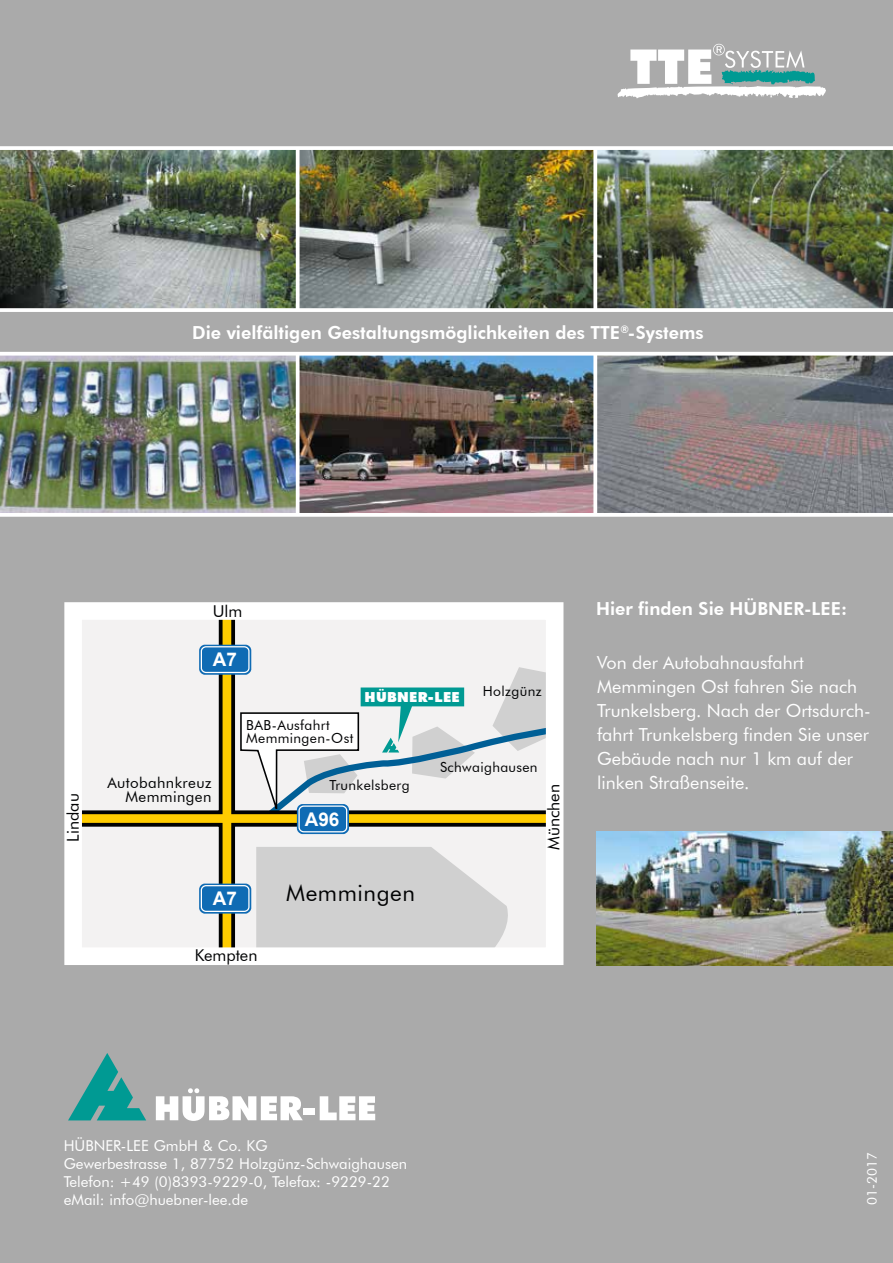
<style>
.page{position:relative;width:893px;height:1263px;background:#aaa}
.page>*{position:absolute;margin:0;border:0;box-sizing:border-box;transform-origin:0 0}
.t1{font:22.65px "Futura BT";letter-spacing:.025em;color:#010203}
.t2{font:700 18.9px "Arial";color:#fff}
.t3{font:18px/24px "Futura BT";color:#fff}
.t4{font:800 18px "Futura BT";color:#fff}
.t5{font:16.35px "Futura BT";color:#010203}
.t6{font:15.15px/13.8px "Futura BT";letter-spacing:.025em;color:#010203;text-align:right}
.t7{font:15px/18px "Futura BT";color:#fff}
.t8{font:13.8px/12.6px "Futura BT";letter-spacing:.025em;color:#010203}
.t9{font:900 13.8px "Futura BT";letter-spacing:.025em;color:#fff}
.t10{font:13.5px "Futura BT";color:#fff}
</style>
<div class="page">
<img style="left:0;top:356px;width:893px;height:157px">
<img style="left:0;top:150px;width:893px;height:158px">
<svg style="left:296px;top:150px;width:4px;height:158px"></svg>
<svg style="left:593px;top:150px;width:4px;height:158px"></svg>
<svg style="left:296px;top:356px;width:4px;height:157px"></svg>
<svg style="left:593px;top:356px;width:4px;height:157px"></svg>
<svg style="left:0;top:308px;width:893px;height:4px;background:#f7f8f7"></svg>
<svg style="left:0;top:352px;width:893px;height:4px;background:#f1f3f5"></svg>
<svg style="left:0;top:146px;width:893px;height:4px;background:#f9f9f9"></svg>
<svg style="left:0;top:513px;width:893px;height:4px;background:#f9f9f9"></svg>
<svg style="left:617px;top:44px;width:209px;height:54px"></svg>
<svg style="left:83px;top:621px;width:461px;height:325px;background:#dfdcd7"></svg>
<div style="left:64px;top:602px;width:499px;height:363px;border:18px solid #fff"></div>
<svg style="left:239px;top:667px;width:321px;height:159px;background:#d2d9d2"></svg>
<svg style="left:297px;top:804px;width:52px;height:30px"></svg>
<div style="left:299px;top:806px;width:48px;height:26px;background:#0f6bb4;border-radius:5px"></div>
<div style="left:298px;top:805px;width:49px;height:27px;border:1px solid #fff;border-radius:5px"></div>
<svg style="left:199px;top:883px;width:52px;height:31px"></svg>
<div style="left:201px;top:886px;width:48px;height:25px;background:#0f6bb4;border-radius:5px"></div>
<div style="left:201px;top:885px;width:49px;height:27px;border:1px solid #fff;border-radius:5px"></div>
<svg style="left:199px;top:645px;width:52px;height:30px"></svg>
<div style="left:201px;top:647px;width:48px;height:25px;background:#0f6bb4;border-radius:5px"></div>
<div style="left:201px;top:646px;width:49px;height:27px;border:1px solid #fff;border-radius:5px"></div>
<img style="left:596px;top:831px;width:297px;height:134px">
<svg style="left:68px;top:1053px;width:78px;height:67px"></svg>
<svg style="left:156px;top:1088px;width:147px;height:33px"></svg>
<div style="left:304px;top:1108px;width:11px;height:7px;background:#fff"></div>
<svg style="left:320px;top:1096px;width:55px;height:24px"></svg>
<p class="t4" style="left:192px;top:322px;width:513px">Die vielfältigen Gestaltungsmöglichkeiten des TTE<sup>®</sup>-Systems</p>
<p class="t5" style="left:63px;top:841px;width:50px;rotate:-90deg">Lindau</p>
<p class="t5" style="left:213px;top:601px;width:31px">Ulm</p>
<p class="t2" style="left:213px;top:647px;width:26px">A7</p>
<p class="t6" style="left:107px;top:776px;width:106px">Autobahnkreuz<br>Memmingen</p>
<p class="t8" style="left:246px;top:719px;width:108px">BAB-Ausfahrt<br>Memmingen-Ost</p>
<p class="t9" style="left:365px;top:689px;width:97px">HÜBNER-LEE</p>
<p class="t8" style="left:483px;top:685px;width:60px">Holzgünz</p>
<p class="t8" style="left:440px;top:760px;width:99px">Schwaighausen</p>
<p class="t8" style="left:329px;top:779px;width:82px">Trunkelsberg</p>
<p class="t2" style="left:305px;top:806px;width:36px">A96</p>
<p class="t5" style="left:544px;top:850px;width:67px;rotate:-90deg">München</p>
<p class="t2" style="left:213px;top:886px;width:26px">A7</p>
<p class="t1" style="left:286px;top:879px;width:130px">Memmingen</p>
<p class="t5" style="left:195px;top:945px;width:64px">Kempten</p>
<p class="t4" style="left:596px;top:598px;width:253px">Hier finden Sie HÜBNER-LEE:</p>
<p class="t3" style="left:597px;top:650px;width:275px">Von der Autobahnausfahrt<br>Memmingen Ost fahren Sie nach<br>Trunkelsberg. Nach der Ortsdurch&shy;fahrt Trunkelsberg finden Sie unser<br>Gebäude nach nur 1 km auf der linken Straßenseite.</p>
<p class="t7" style="left:64px;top:1136px;width:345px">HÜBNER-LEE GmbH &amp; Co. KG<br>Gewerbestrasse 1, 87752 Holzgünz-Schwaighausen Telefon: +49 (0)8393-9229-0, Telefax: -9229-22 eMail: info@huebner-lee.de</p>
<p class="t10" style="left:864px;top:1205px;width:54px;rotate:-90deg">01-2017</p>
</div>
